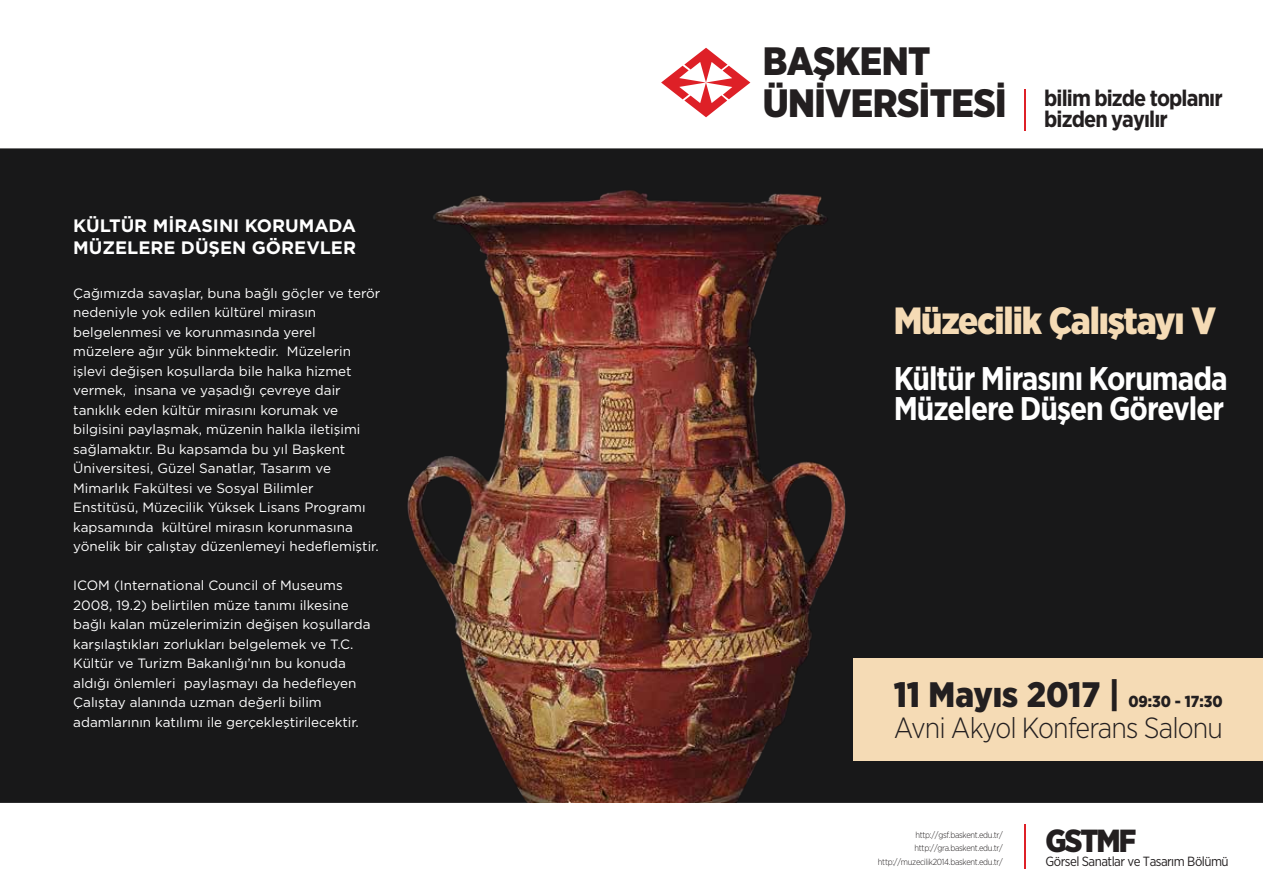
<style>
.page{position:relative;width:1263px;height:893px;background:#fff}
.page>*{position:absolute;margin:0;border:0;box-sizing:border-box;transform-origin:0 0}
.t1{font:900 39.6px "Gotham Narrow";letter-spacing:-.015em;color:#231f20}
.t2{font:900 37.95px "Gotham Narrow";letter-spacing:-.03em;color:#f5dbb5}
.t3{font:900 35.4px "Gotham Narrow";color:#231f20}
.t4{font:700 32.7px/29.7px "Gotham Narrow";letter-spacing:-.03em;color:#fff}
.t5{font:900 31.95px "Gotham Narrow";letter-spacing:-.065em;color:#231f20}
.t6{font:300 29.1px "Gotham Narrow";letter-spacing:-.03em;color:#231f20}
.t7{font:700 22.65px/21.1px "Gotham Narrow";letter-spacing:-.04em;color:#231f20}
.t8{font:700 18px/22.5px "Gotham";color:#fff}
.t9{font:13.5px/19.5px "Gotham";color:#fff}
.t10{font:13.35px "Gotham Narrow";letter-spacing:-.04em;color:#231f20}
.t11{font:300 8.85px/13.8px "Gotham Narrow";letter-spacing:-.035em;color:#231f20;text-align:right}
.s1{font-weight:900;font-size:39.6px}
.s2{font-size:15.9px}
</style>
<div class="page">
<svg style="left:661px;top:48px;width:89px;height:69px"></svg>
<hr style="left:1024px;top:90px;width:2px;height:41px;background:#de2027">
<hr style="left:1024px;top:824px;width:2px;height:45px;background:#de2027">
<div style="left:0;top:148px;width:1263px;height:655px;background:#181819"></div>
<img style="left:384px;top:174px;width:475px;height:629px">
<div style="left:854px;top:658px;width:409px;height:102px;background:#f5dbb5"></div>
<h3 class="t8" style="left:73px;top:214px;width:284px">KÜLTÜR MİRASINI KORUMADA<br>MÜZELERE DÜŞEN GÖREVLER</h3>
<p class="t9" style="left:73px;top:283px;width:309px">Çağımızda savaşlar, buna bağlı göçler ve terör nedeniyle yok edilen kültürel mirasın belgelenmesi ve korunmasında yerel<br>müzelere ağır yük binmektedir. Müzelerin işlevi değişen koşullarda bile halka hizmet vermek, insana ve yaşadığı çevreye dair tanıklık eden kültür mirasını korumak ve bilgisini paylaşmak, müzenin halkla iletişimi sağlamaktır. Bu kapsamda bu yıl Başkent Üniversitesi, Güzel Sanatlar, Tasarım ve Mimarlık Fakültesi ve Sosyal Bilimler Enstitüsü, Müzecilik Yüksek Lisans Programı kapsamında kültürel mirasın korunmasına yönelik bir çalıştay düzenlemeyi hedeflemiştir.</p>
<p class="t9" style="left:73px;top:576px;width:299px">ICOM (International Council of Museums 2008, 19.2) belirtilen müze tanımı ilkesine bağlı kalan müzelerimizin değişen koşullarda karşılaştıkları zorlukları belgelemek ve T.C.<br>Kültür ve Turizm Bakanlığı’nın bu konuda aldığı önlemleri paylaşmayı da hedefleyen Çalıştay alanında uzman değerli bilim adamlarının katılımı ile gerçekleştirilecektir.</p>
<h1 class="t1" style="left:763px;top:35px;width:169px">BAŞKENT</h1>
<h3 class="t7" style="left:1044px;top:87px;width:180px;text-indent:-281px"><span class="s1">ÜNİVERSİTESİ</span> bilim bizde toplanır bizden yayılır</h3>
<h2 class="t2" style="left:894px;top:295px;width:324px">Müzecilik Çalıştayı V</h2>
<h3 class="t4" style="left:894px;top:363px;width:336px">Kültür Mirasını Korumada<br>Müzelere Düşen Görevler</h3>
<h3 class="t3" style="left:894px;top:671px;width:330px">11 Mayıs 2017 | <span class="s2">09:30 - 17:30</span></h3>
<h3 class="t6" style="left:894px;top:710px;width:331px">Avni Akyol Konferans Salonu</h3>
<p class="t11" style="left:878px;top:827px;width:127px">http://gsf.baskent.edu.tr/ http://gra.baskent.edu.tr/ http://muzecilik2014.baskent.edu.tr/</p>
<h3 class="t5" style="left:1045px;top:819px;width:92px">GSTMF</h3>
<p class="t10" style="left:1045px;top:853px;width:185px">Görsel Sanatlar ve Tasarım Bölümü</p>
</div>
